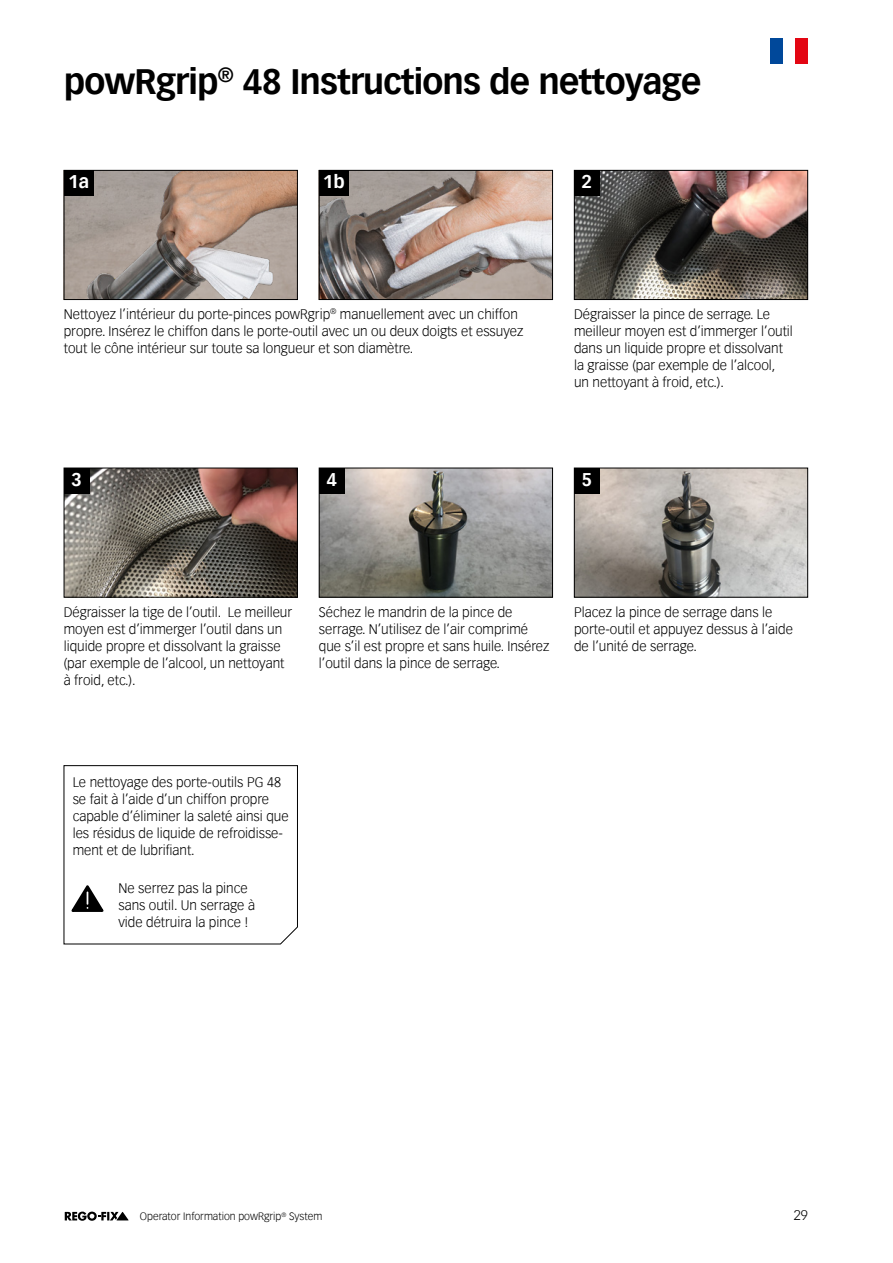
<style>
.page{position:relative;width:893px;height:1263px;background:#fff}
.page>*{position:absolute;margin:0;border:0;box-sizing:border-box;transform-origin:0 0}
.Headline_2{font:700 34.5px "Vectora Com";letter-spacing:-.025em;color:#000}
.Text_1spaltig{font:700 18px "Vectora Com";color:#fff}
.Gundtext_1spaltig{font:300 13.5px/17px "Vectora Com";color:#000}
.t1{font:300 10.5px "Vectora Com";color:#000}
</style>
<div class="page">
<svg style="left:65px;top:1211px;width:64px;height:10px"></svg>
<div style="left:770px;top:38px;width:38px;height:26px;background:#e30613"></div>
<div style="left:770px;top:38px;width:25px;height:26px;background:#fff"></div>
<div style="left:770px;top:38px;width:12px;height:26px;background:#00489a"></div>
<img style="left:321px;top:470px;width:230px;height:125px">
<div style="left:319px;top:468px;width:234px;height:129px;border:1px solid #000"></div>
<div style="left:319px;top:468px;width:25px;height:26px;background:#000"></div>
<img style="left:576px;top:470px;width:230px;height:125px">
<div style="left:574px;top:468px;width:234px;height:129px;border:1px solid #000"></div>
<div style="left:574px;top:468px;width:26px;height:25px;background:#000"></div>
<img style="left:66px;top:470px;width:230px;height:125px">
<div style="left:64px;top:468px;width:234px;height:129px;border:1px solid #000"></div>
<div style="left:64px;top:468px;width:25px;height:25px;background:#000"></div>
<img style="left:576px;top:172px;width:230px;height:126px">
<div style="left:574px;top:170px;width:234px;height:130px;border:1px solid #000"></div>
<div style="left:574px;top:170px;width:26px;height:26px;background:#000"></div>
<img style="left:66px;top:172px;width:230px;height:126px">
<div style="left:64px;top:170px;width:234px;height:130px;border:1px solid #000"></div>
<div style="left:64px;top:170px;width:30px;height:26px;background:#000"></div>
<svg style="left:321px;top:172px;width:230px;height:126px;background:#a3958f"></svg>
<div style="left:319px;top:170px;width:234px;height:130px;border:1px solid #000"></div>
<div style="left:319px;top:170px;width:30px;height:26px;background:#000"></div>
<svg style="left:64px;top:765px;width:234px;height:179px"></svg>
<p class="Headline_2" style="left:64px;top:60px;width:639px">powRgrip<sup>®</sup> 48 Instructions de nettoyage</p>
<p class="Text_1spaltig" style="left:68px;top:171px;width:22px">1a</p>
<p class="Text_1spaltig" style="left:323px;top:171px;width:23px">1b</p>
<p class="Text_1spaltig" style="left:581px;top:171px;width:12px">2</p>
<p class="Gundtext_1spaltig" style="left:64px;top:306px;width:461px">Nettoyez l’intérieur du porte-pinces powRgrip<sup>®</sup> manuellement avec un chiffon propre. Insérez le chiffon dans le porte-outil avec un ou deux doigts et essuyez tout le cône intérieur sur toute sa longueur et son diamètre.</p>
<p class="Gundtext_1spaltig" style="left:574px;top:306px;width:220px">Dégraisser la pince de serrage. Le meilleur moyen est d’immerger l’outil dans un liquide propre et dissolvant la graisse (par exemple de l’alcool, un nettoyant à froid, etc.).</p>
<p class="Text_1spaltig" style="left:71px;top:469px;width:12px">3</p>
<p class="Text_1spaltig" style="left:326px;top:469px;width:12px">4</p>
<p class="Text_1spaltig" style="left:581px;top:469px;width:12px">5</p>
<p class="Gundtext_1spaltig" style="left:64px;top:603px;width:230px">Dégraisser la tige de l’outil. Le meilleur moyen est d’immerger l’outil dans un liquide propre et dissolvant la graisse (par exemple de l’alcool, un nettoyant à froid, etc.).</p>
<p class="Gundtext_1spaltig" style="left:319px;top:603px;width:232px">Séchez le mandrin de la pince de serrage. N’utilisez de l’air comprimé que s’il est propre et sans huile. Insérez l’outil dans la pince de serrage.</p>
<p class="Gundtext_1spaltig" style="left:574px;top:603px;width:220px">Placez la pince de serrage dans le porte-outil et appuyez dessus à l’aide de l’unité de serrage.</p>
<p class="Gundtext_1spaltig" style="left:73px;top:773px;width:217px">Le nettoyage des porte-outils PG 48 se fait à l’aide d’un chiffon propre capable d’éliminer la saleté ainsi que les résidus de liquide de refroidisse&shy;ment et de lubrifiant.</p>
<p class="Gundtext_1spaltig" style="left:118px;top:880px;width:138px">Ne serrez pas la pince sans outil. Un serrage à vide détruira la pince !</p>
<p class="t1" style="left:140px;top:1210px;width:184px">Operator Information powRgrip<sup>®</sup> System</p>
<p class="Gundtext_1spaltig" style="left:794px;top:1207px;width:16px">29</p>
</div>
